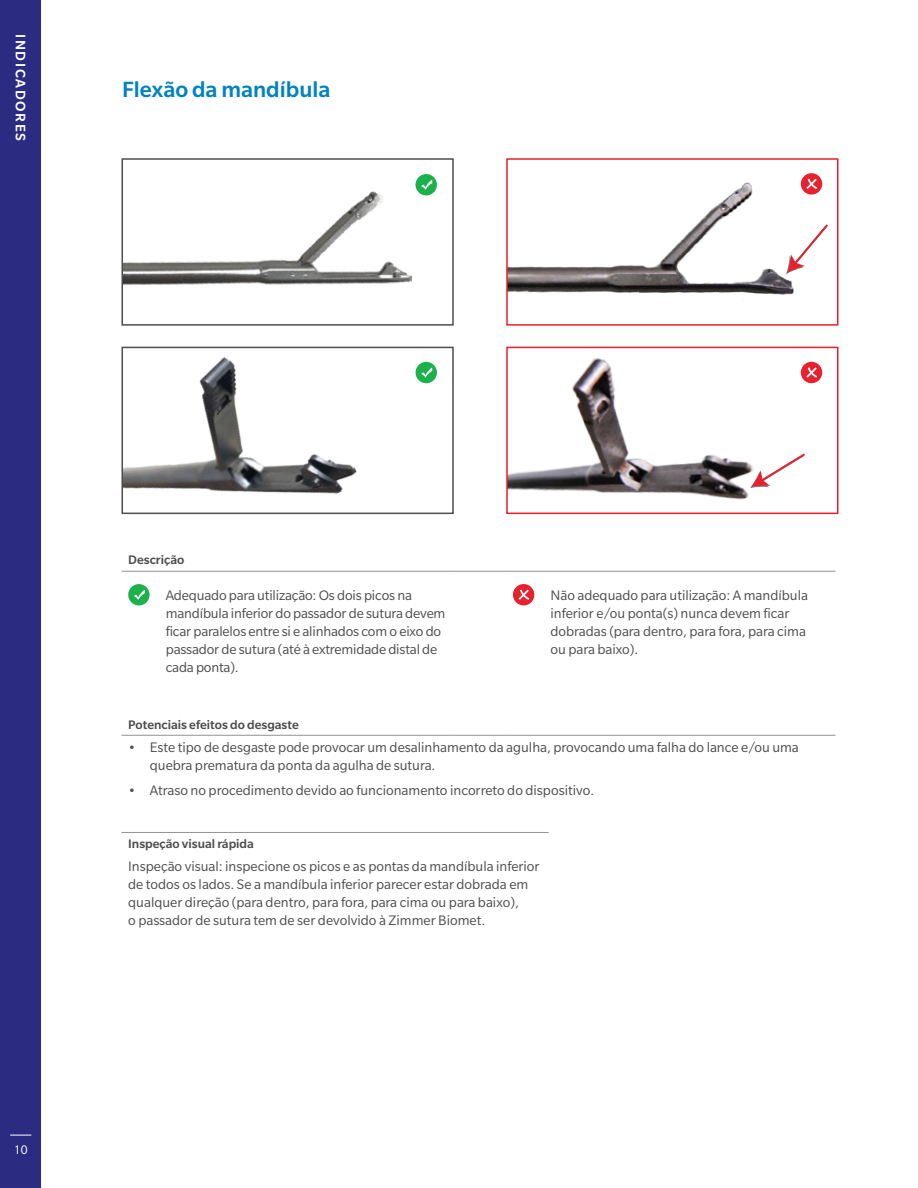
<style>
.page{position:relative;width:918px;height:1188px;background:#fff}
.page>*{position:absolute;margin:0;border:0;box-sizing:border-box;transform-origin:0 0}
.t1{font:500 24px "Slate Pro";color:#0083bf}
.t2{font:15px/18px "Slate Pro";color:#4d4d4f}
.t3{font:500 15px "Slate Pro";letter-spacing:.11em;color:#fff}
.t4{font:500 13.5px "Slate Pro";color:#4d4d4f}
.t5{font:13.5px "Slate Pro";color:#fff}
</style>
<div class="page">
<div style="left:0;top:0;width:41px;height:1188px;background:#2b2b81"></div>
<svg style="left:10px;top:1135px;width:21px;height:1px"></svg>
<img style="left:509px;top:183px;width:285px;height:112px">
<svg style="left:786px;top:222px;width:42px;height:52px"></svg>
<div style="left:506px;top:158px;width:332px;height:168px;border:2px solid #ed1d24"></div>
<img style="left:509px;top:358px;width:241px;height:142px">
<svg style="left:750px;top:453px;width:55px;height:35px"></svg>
<div style="left:506px;top:347px;width:332px;height:167px;border:2px solid #ed1d24"></div>
<img style="left:125px;top:191px;width:287px;height:94px">
<div style="left:122px;top:158px;width:332px;height:168px;border:2px solid #4d4d4f"></div>
<img style="left:125px;top:357px;width:232px;height:137px">
<div style="left:122px;top:347px;width:332px;height:167px;border:2px solid #4d4d4f"></div>
<hr style="left:122px;top:832px;width:427px;height:1px;background:#919396">
<hr style="left:122px;top:571px;width:330px;height:1px;background:#919396">
<hr style="left:452px;top:571px;width:54px;height:1px;background:#919396">
<hr style="left:506px;top:571px;width:330px;height:1px;background:#919396">
<hr style="left:122px;top:735px;width:330px;height:1px;background:#919396">
<hr style="left:452px;top:735px;width:54px;height:1px;background:#919396">
<hr style="left:506px;top:735px;width:330px;height:1px;background:#919396">
<div style="left:128px;top:584px;width:22px;height:21px;background:#1cb24b;border-radius:50%"></div>
<svg style="left:134px;top:590px;width:11px;height:10px"></svg>
<div style="left:513px;top:584px;width:21px;height:21px;background:#e8212e;border-radius:50%"></div>
<svg style="left:519px;top:590px;width:10px;height:10px"></svg>
<div style="left:416px;top:174px;width:21px;height:21px;background:#1cb24b;border-radius:50%"></div>
<svg style="left:421px;top:180px;width:11px;height:10px"></svg>
<div style="left:416px;top:362px;width:21px;height:21px;background:#1cb24b;border-radius:50%"></div>
<svg style="left:421px;top:367px;width:11px;height:11px"></svg>
<div style="left:801px;top:173px;width:21px;height:22px;background:#e8212e;border-radius:50%"></div>
<svg style="left:806px;top:179px;width:11px;height:10px"></svg>
<div style="left:801px;top:362px;width:21px;height:21px;background:#e8212e;border-radius:50%"></div>
<svg style="left:806px;top:367px;width:11px;height:11px"></svg>
<p class="t3" style="left:29px;top:34px;width:109px;rotate:90deg">INDICADORES</p>
<h1 class="t1" style="left:122px;top:76px;width:210px">Flexão da mandíbula</h1>
<p class="t5" style="left:14px;top:1143px;width:15px">10</p>
<p class="t4" style="left:128px;top:553px;width:58px">Descrição</p>
<p class="t2" style="left:166px;top:586px;width:281px">Adequado para utilização: Os dois picos na mandíbula inferior do passador de sutura devem ficar paralelos entre si e alinhados com o eixo do passador de sutura (até à extremidade distal de cada ponta).</p>
<p class="t2" style="left:550px;top:586px;width:259px">Não adequado para utilização: A mandíbula inferior e/ou ponta(s) nunca devem ficar dobradas (para dentro, para fora, para cima ou para baixo).</p>
<p class="t4" style="left:128px;top:717px;width:172px">Potenciais efeitos do desgaste</p>
<p class="t2" style="left:150px;top:738px;width:651px;text-indent:-22px">• Este tipo de desgaste pode provocar um desalinhamento da agulha, provocando uma falha do lance e/ou uma quebra prematura da ponta da agulha de sutura.</p>
<p class="t2" style="left:128px;top:781px;width:468px">• Atraso no procedimento devido ao funcionamento incorreto do dispositivo.</p>
<p class="t4" style="left:128px;top:836px;width:127px">Inspeção visual rápida</p>
<p class="t2" style="left:128px;top:858px;width:413px">Inspeção visual: inspecione os picos e as pontas da mandíbula inferior de todos os lados. Se a mandíbula inferior parecer estar dobrada em qualquer direção (para dentro, para fora, para cima ou para baixo),<br>o passador de sutura tem de ser devolvido à Zimmer Biomet.</p>
</div>
